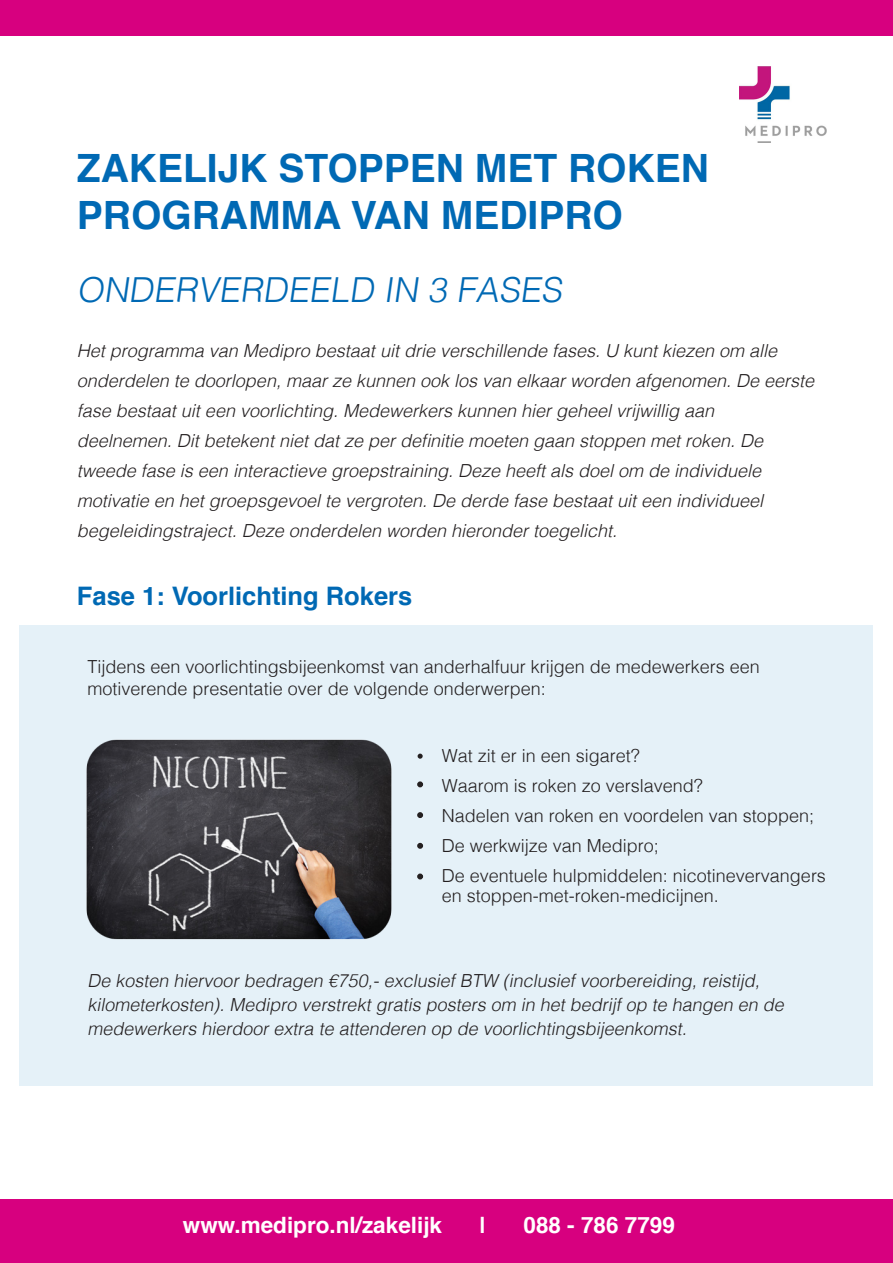
<style>
.page{position:relative;width:893px;height:1263px;background:#fff}
.page>*{position:absolute;margin:0;border:0;box-sizing:border-box;transform-origin:0 0}
.t1{font:700 39px "Helvetica";color:#0069b4}
.t2{font:300 34.5px "Helvetica";color:#0069b4}
.t3{font:700 25.5px "Helvetica";color:#0069b4}
.t4{font:700 22.5px "Helvetica";color:#fff}
.Paragraph_Style_1{font:italic 300 18px/30px "Helvetica";color:#231f20}
.t5{font:300 18px "Helvetica";color:#231f20}
.t6{font:italic 300 18px "Helvetica";color:#231f20}
</style>
<div class="page">
<div style="left:0;top:0;width:893px;height:35px;background:#d7007f"></div>
<div style="left:0;top:1199px;width:893px;height:64px;background:#d7007f"></div>
<div style="left:20px;top:625px;width:853px;height:460px;background:#e5f1f8"></div>
<img style="left:86px;top:739px;width:306px;height:201px">
<img style="left:739px;top:66px;width:88px;height:76px">
<svg style="left:418px;top:754px;width:5px;height:5px"></svg>
<svg style="left:417px;top:781px;width:6px;height:6px"></svg>
<svg style="left:417px;top:812px;width:6px;height:6px"></svg>
<svg style="left:417px;top:843px;width:6px;height:6px"></svg>
<svg style="left:417px;top:873px;width:6px;height:6px"></svg>
<p class="t1" style="left:77px;top:137px;width:634px">ZAKELIJK STOPPEN MET ROKEN</p>
<p class="t1" style="left:77px;top:184px;width:548px">PROGRAMMA VAN MEDIPRO</p>
<p class="t2" style="left:77px;top:260px;width:494px">ONDERVERDEELD IN 3 FASES</p>
<p class="Paragraph_Style_1" style="left:77px;top:335px;width:702px">Het programma van Medipro bestaat uit drie verschillende fases. U kunt kiezen om alle</p>
<p class="Paragraph_Style_1" style="left:77px;top:365px;width:739px">onderdelen te doorlopen, maar ze kunnen ook los van elkaar worden afgenomen. De eerste</p>
<p class="Paragraph_Style_1" style="left:77px;top:395px;width:639px">fase bestaat uit een voorlichting. Medewerkers kunnen hier geheel vrijwillig aan</p>
<p class="Paragraph_Style_1" style="left:77px;top:425px;width:688px">deelnemen. Dit betekent niet dat ze per definitie moeten gaan stoppen met roken. De tweede fase is een interactieve groepstraining. Deze heeft als doel om de individuele</p>
<p class="Paragraph_Style_1" style="left:77px;top:485px;width:688px">motivatie en het groepsgevoel te vergroten. De derde fase bestaat uit een individueel</p>
<p class="Paragraph_Style_1" style="left:77px;top:515px;width:542px">begeleidingstraject. Deze onderdelen worden hieronder toegelicht.</p>
<p class="t3" style="left:77px;top:575px;width:337px">Fase 1: Voorlichting Rokers</p>
<p class="t5" style="left:88px;top:651px;width:674px">Tijdens een voorlichtingsbijeenkomst van anderhalfuur krijgen de medewerkers een</p>
<p class="t5" style="left:88px;top:673px;width:460px">motiverende presentatie over de volgende onderwerpen:</p>
<p class="t5" style="left:442px;top:740px;width:200px">Wat zit er in een sigaret?</p>
<p class="t5" style="left:442px;top:770px;width:263px">Waarom is roken zo verslavend?</p>
<p class="t5" style="left:442px;top:800px;width:374px">Nadelen van roken en voordelen van stoppen;</p>
<p class="t5" style="left:442px;top:830px;width:219px">De werkwijze van Medipro;</p>
<p class="t5" style="left:442px;top:860px;width:386px">De eventuele hulpmiddelen: nicotinevervangers</p>
<p class="t5" style="left:442px;top:880px;width:279px">en stoppen-met-roken-medicijnen.</p>
<p class="t6" style="left:88px;top:965px;width:679px">De kosten hiervoorbedragen €750,-exclusiefBTW (inclusiefvoorbereiding,reistijd,</p>
<p class="t6" style="left:88px;top:989px;width:703px">kilometerkosten).Medipro verstrektgratispostersom in hetbedrijfop te hangen en de</p>
<p class="t6" style="left:88px;top:1013px;width:606px">medewerkershierdoorextra te attenderen op de voorlichtingsbijeenkomst.</p>
<p class="t4" style="left:183px;top:1207px;width:261px">www.medipro.nl/zakelijk</p>
<p class="t4" style="left:480px;top:1207px;width:8px">|</p>
<p class="t4" style="left:523px;top:1207px;width:153px">088 - 786 7799</p>
</div>
